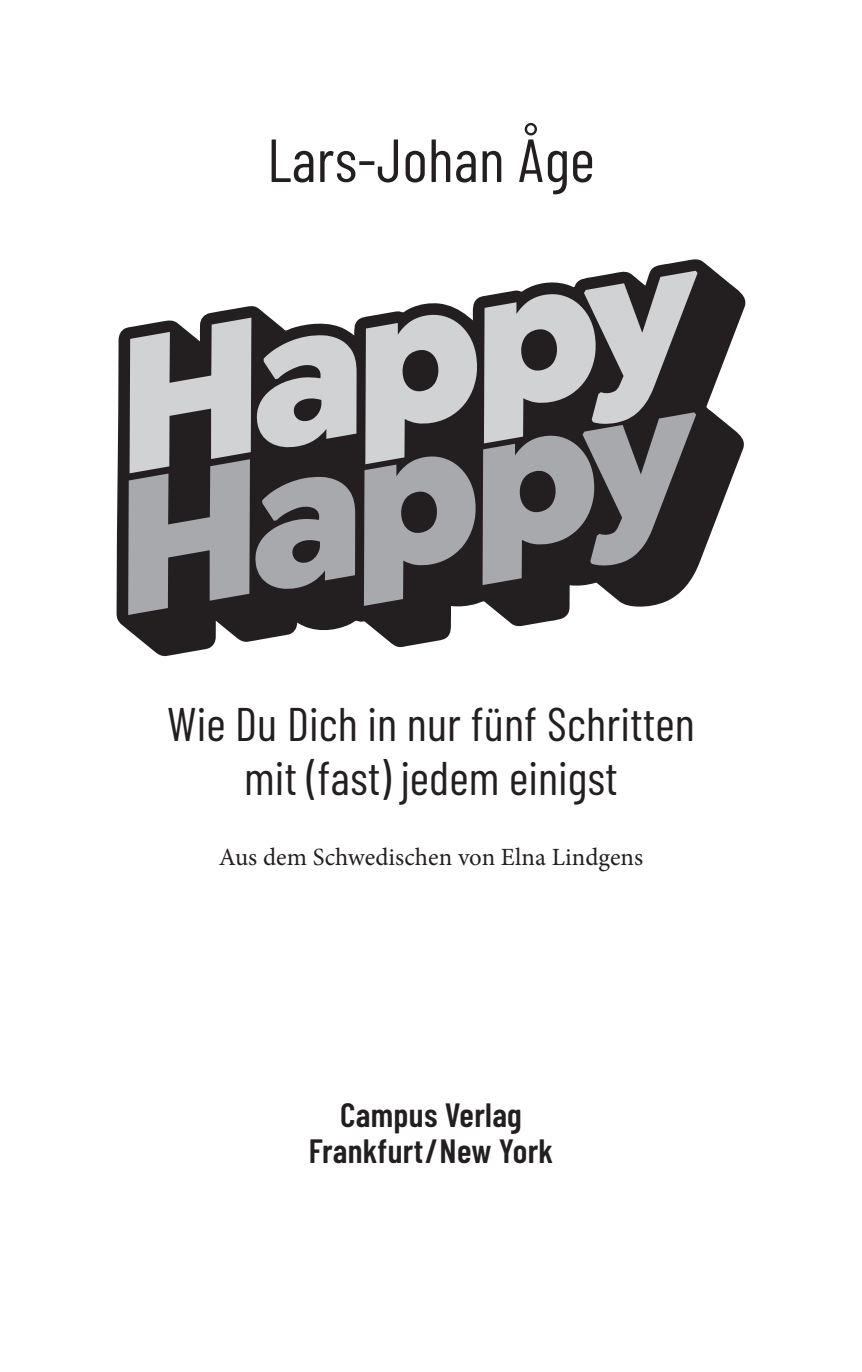
<style>
.page{position:relative;width:862px;height:1372px;background:#fff}
.page>*{position:absolute;margin:0;border:0;box-sizing:border-box;transform-origin:0 0}
.t1{font:60.75px "Barlow Condensed";color:#231f20}
.t2{font:47.25px/54px "Barlow Condensed";color:#231f20;text-align:center}
.t3{font:600 33.75px/36px "Barlow Condensed";letter-spacing:.01em;color:#231f20;text-align:center}
.t4{font:24.75px "Minion Pro";color:#231f20}
</style>
<div class="page">
<svg style="left:116px;top:259px;width:629px;height:397px"></svg>
<svg style="left:128px;top:317px;width:228px;height:298px;background:#828183"></svg>
<svg style="left:364px;top:271px;width:333px;height:335px;background:#838284"></svg>
<p class="t1" style="left:267px;top:122px;width:329px">Lars-Johan Åge</p>
<p class="t2" style="left:167px;top:695px;width:529px">Wie Du Dich in nur fünf Schritten mit (fast) jedem einigst</p>
<p class="t4" style="left:219px;top:840px;width:425px">Aus dem Schwedischen von Elna Lindgens</p>
<p class="t3" style="left:308px;top:1096px;width:246px">Campus Verlag<br>Frankfurt/New York</p>
</div>
